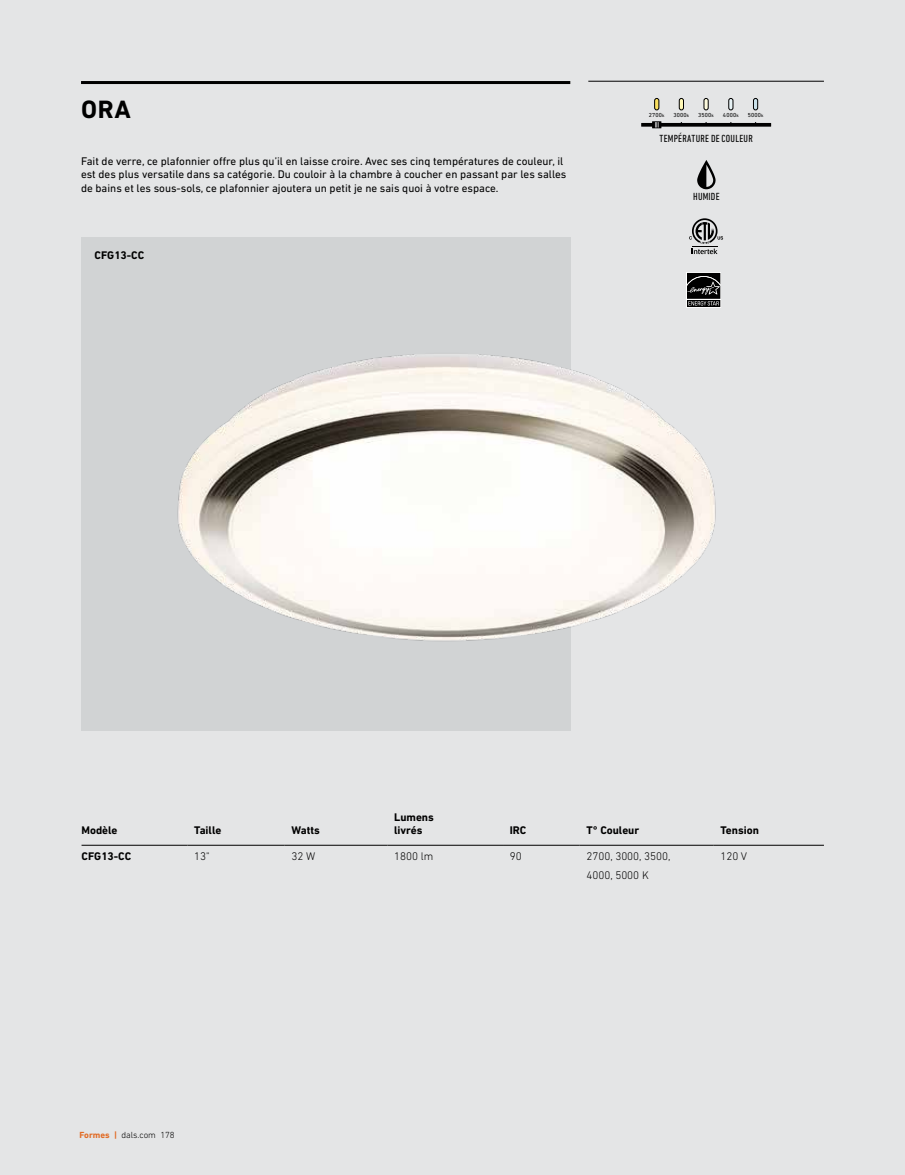
<style>
.page{position:relative;width:905px;height:1175px;background:#fff}
.page>*{position:absolute;margin:0;border:0;box-sizing:border-box;transform-origin:0 0}
.t1{font:700 25.5px "DIN Next LT Pro";color:#000}
.t2{font:11.25px/13.5px "DIN Next LT Pro";color:#000}
.t3{font:700 11.25px/13.5px "DIN Next LT Pro";color:#000}
.t4{font:300 11.25px/18.3px "DIN Next LT Pro";color:#000}
.t5{font:condensed 10.5px "DIN Next LT Pro";letter-spacing:.02em;color:#000}
.t6{font:300 9px "DIN Next LT Pro";color:#000}
.t7{font:5.85px "DIN Next LT Pro";letter-spacing:.025em;color:#000}
.s1{font-size:4.65px}
.s2{font-weight:700;color:#e16b25}
</style>
<div class="page">
<div style="left:0;top:0;width:904px;height:1174px;background:#e4e5e6"></div>
<hr style="left:588px;top:81px;width:235px;height:1px;background:#000">
<hr style="left:81px;top:845px;width:106px;height:1px;background:#000">
<hr style="left:187px;top:845px;width:98px;height:1px;background:#000">
<hr style="left:285px;top:845px;width:102px;height:1px;background:#000">
<hr style="left:387px;top:845px;width:116px;height:1px;background:#000">
<hr style="left:503px;top:845px;width:76px;height:1px;background:#000">
<hr style="left:579px;top:845px;width:134px;height:1px;background:#000">
<hr style="left:713px;top:845px;width:111px;height:1px;background:#000">
<hr style="left:81px;top:81px;width:489px;height:3px;background:#000">
<div style="left:81px;top:237px;width:489px;height:493px;background:#d1d3d4"></div>
<div style="left:686px;top:272px;width:35px;height:28px;background:#f2f2f2"></div>
<svg style="left:686px;top:273px;width:35px;height:17px"></svg>
<svg style="left:689px;top:218px;width:34px;height:36px"></svg>
<svg style="left:654px;top:98px;width:5px;height:12px"></svg>
<svg style="left:703px;top:98px;width:5px;height:12px"></svg>
<svg style="left:728px;top:98px;width:5px;height:12px"></svg>
<svg style="left:679px;top:98px;width:4px;height:12px"></svg>
<svg style="left:660px;top:123px;width:111px;height:4px"></svg>
<svg style="left:641px;top:123px;width:12px;height:4px"></svg>
<svg style="left:652px;top:121px;width:9px;height:7px"></svg>
<svg style="left:753px;top:98px;width:5px;height:12px"></svg>
<svg style="left:697px;top:160px;width:18px;height:29px"></svg>
<img style="left:177px;top:290px;width:544px;height:371px">
<h1 class="t1" style="left:81px;top:94px;width:51px">ORA</h1>
<p class="t2" style="left:81px;top:154px;width:487px">Fait de verre, ce plafonnier offre plus qu’il en laisse croire. Avec ses cinq températures de couleur, il est des plus versatile dans sa catégorie. Du couloir à la chambre à coucher en passant par les salles de bains et les sous-sols, ce plafonnier ajoutera un petit je ne sais quoi à votre espace.</p>
<p class="t3" style="left:94px;top:248px;width:51px">CFG13-CC</p>
<p class="t7" style="left:649px;top:112px;width:17px">2700<span class="s1">k</span></p>
<p class="t7" style="left:673px;top:112px;width:17px">3000<span class="s1">k</span></p>
<p class="t7" style="left:698px;top:112px;width:17px">3500<span class="s1">k</span></p>
<p class="t7" style="left:723px;top:112px;width:17px">4000<span class="s1">k</span></p>
<p class="t7" style="left:747px;top:112px;width:17px">5000<span class="s1">k</span></p>
<p class="t5" style="left:659px;top:132px;width:95px">TEMPÉRATURE DE COULEUR</p>
<p class="t5" style="left:693px;top:191px;width:28px">HUMIDE</p>
<p class="t3" style="left:81px;top:823px;width:38px">Modèle</p>
<p class="t3" style="left:194px;top:823px;width:29px">Taille</p>
<p class="t3" style="left:291px;top:823px;width:30px">Watts</p>
<p class="t3" style="left:394px;top:810px;width:41px">Lumens livrés</p>
<p class="t3" style="left:509px;top:823px;width:18px">IRC</p>
<p class="t3" style="left:586px;top:823px;width:54px">T° Couleur</p>
<p class="t3" style="left:720px;top:823px;width:40px">Tension</p>
<p class="t3" style="left:81px;top:849px;width:51px">CFG13-CC</p>
<p class="t4" style="left:194px;top:847px;width:17px">13"</p>
<p class="t4" style="left:291px;top:847px;width:25px">32 W</p>
<p class="t4" style="left:394px;top:847px;width:41px">1800 lm</p>
<p class="t4" style="left:509px;top:847px;width:13px">90</p>
<p class="t4" style="left:586px;top:847px;width:86px">2700, 3000, 3500,<br>4000, 5000 K</p>
<p class="t4" style="left:720px;top:847px;width:28px">120 V</p>
<p class="t6" style="left:80px;top:1129px;width:97px"><span class="s2">Formes |</span> dals.com 178</p>
</div>
